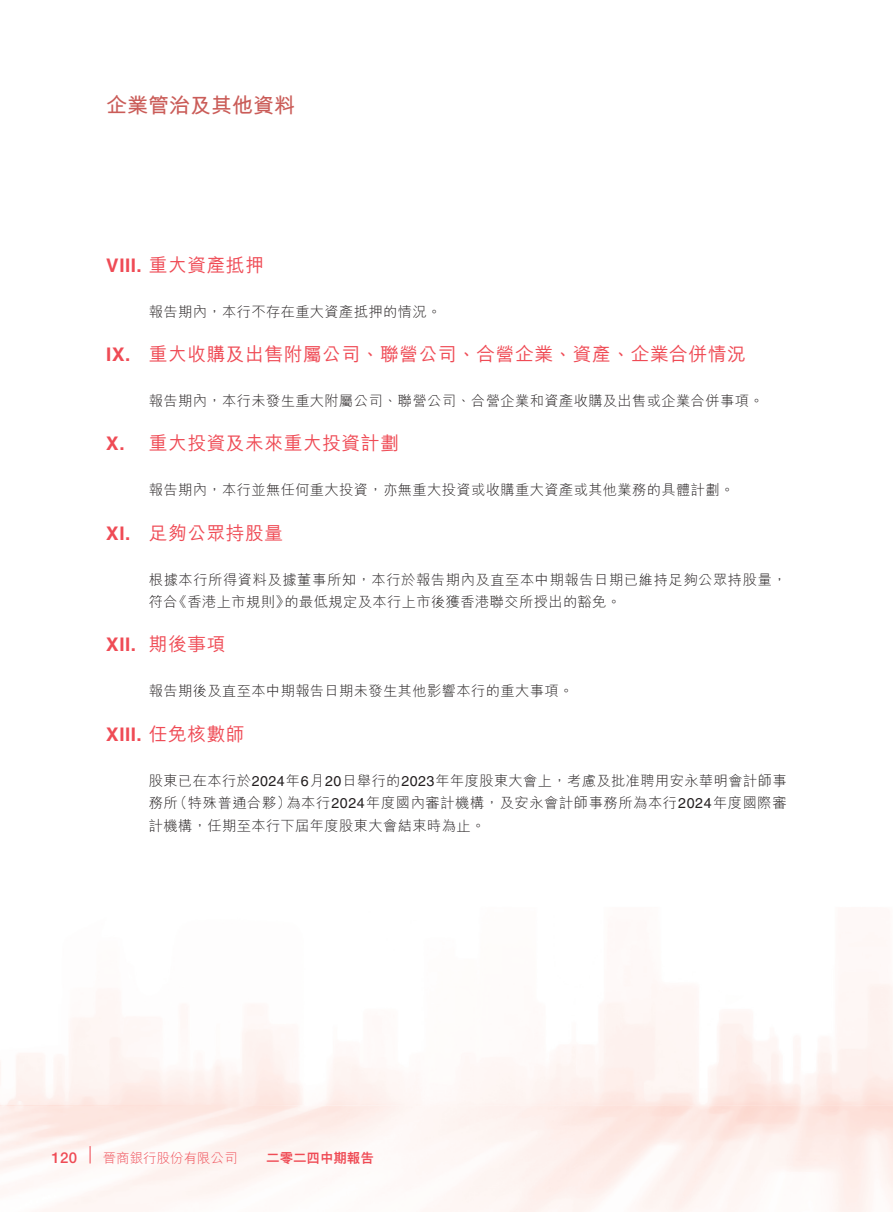
<style>
.page{position:relative;width:893px;height:1212px;background:#fff}
.page>*{position:absolute;margin:0;border:0;box-sizing:border-box;transform-origin:0 0}
.t1{font:700 21px "M Hei HK";color:#ca5c58}
.t2{font:500 18.75px "M Hei HK";letter-spacing:.03em;color:#ef4b55}
.t3{font:700 18.75px "Helvetica LT Std";letter-spacing:.03em;color:#ef4b55}
.t4{font:500 15px "Helvetica Neue LT Std";color:#ef4b55}
.t5{font:300 14.25px/22.5px "M Hei HK";letter-spacing:.03em;color:#231f20}
.t6{font:300 13.5px "M Hei HK";color:#ef4b55}
.t7{font:800 13.5px "M Hei HK";letter-spacing:-.005em;color:#ef4b55}
.s1{font-family:"Helvetica LT Std";font-weight:700}
.s2{font-family:"M Hei HK";font-weight:500}
.s3{font-family:"Helvetica LT Std";font-weight:400}
</style>
<div class="page">
<svg style="left:90px;top:1146px;width:1px;height:17px"></svg>
<h1 class="t1" style="left:106px;top:90px;width:190px">企業管治及其他資料</h1>
<h2 class="t2" style="left:106px;top:251px;width:159px"><span class="s1">VIII.</span> 重大資產抵押</h2>
<p class="t5" style="left:149px;top:300px;width:294px">報告期內，本行不存在重大資產抵押的情況。</p>
<h2 class="t2" style="left:106px;top:341px;width:641px"><span class="s1">IX.</span> 重大收購及出售附屬公司、聯營公司、合營企業、資產、企業合併情況</h2>
<p class="t5" style="left:149px;top:389px;width:616px">報告期內，本行未發生重大附屬公司、聯營公司、合營企業和資產收購及出售或企業合併事項。</p>
<h2 class="t2" style="left:106px;top:430px;width:294px"><span class="s1">X.</span> 重大投資及未來重大投資計劃</h2>
<p class="t5" style="left:149px;top:479px;width:587px">報告期內，本行並無任何重大投資，亦無重大投資或收購重大資產或其他業務的具體計劃。</p>
<h2 class="t2" style="left:106px;top:519px;width:178px"><span class="s1">XI.</span> 足夠公眾持股量</h2>
<p class="t5" style="left:149px;top:568px;width:639px">根據本行所得資料及據董事所知，本行於報告期內及直至本中期報告日期已維持足夠公眾持股量，符合《香港上市規則》的最低規定及本行上市後獲香港聯交所授出的豁免。</p>
<h2 class="t3" style="left:106px;top:633px;width:121px">XII. <span class="s2">期後事項</span></h2>
<p class="t5" style="left:149px;top:680px;width:426px">報告期後及直至本中期報告日期未發生其他影響本行的重大事項。</p>
<h2 class="t3" style="left:106px;top:723px;width:140px">XIII. <span class="s2">任免核數師</span></h2>
<p class="t5" style="left:149px;top:769px;width:639px;text-align:justify">股東已在本行於<span class="s3">2024</span>年<span class="s3">6</span>月<span class="s3">20</span>日舉行的<span class="s3">2023</span>年年度股東大會上，考慮及批准聘用安永華明會計師事務所（特殊普通合夥）為本行<span class="s3">2024</span>年度國內審計機構，及安永會計師事務所為本行<span class="s3">2024</span>年度國際審計機構，任期至本行下屆年度股東大會結束時為止。</p>
<p class="t4" style="left:51px;top:1149px;width:27px">120</p>
<p class="t6" style="left:103px;top:1151px;width:136px">晉商銀行股份有限公司</p>
<p class="t7" style="left:266px;top:1151px;width:109px">二零二四中期報告</p>
</div>
